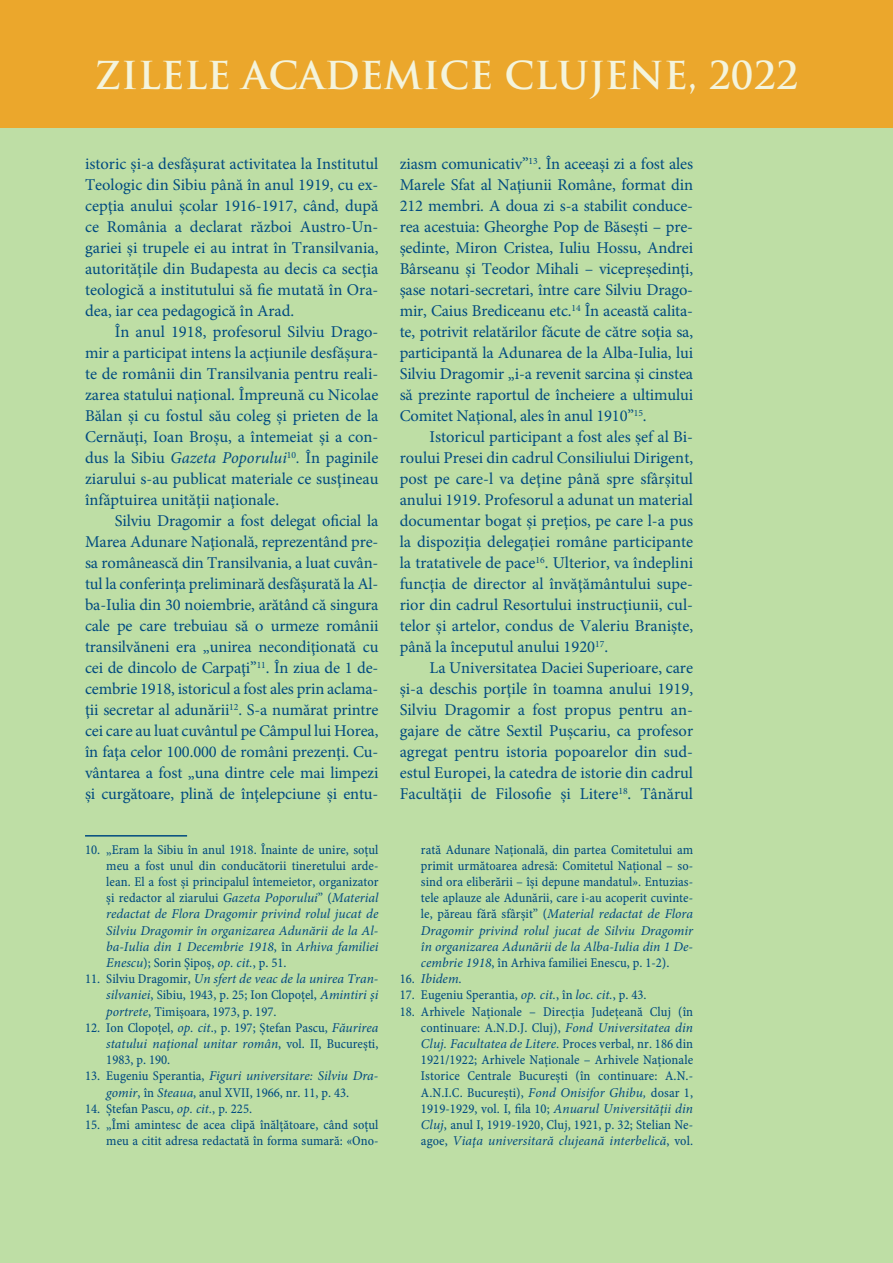
<style>
.page{position:relative;width:893px;height:1263px;background:#bedea5}
.page>*{position:absolute;margin:0;border:0;box-sizing:border-box;transform-origin:0 0}
.t1{font:700 37.5px "Trajan Pro";color:#f4f4dc}
.t2{font:16.5px/21px "Minion Pro";color:#004a80;text-align:justify}
.t3{font:13.5px/16.2px "Minion Pro Cn Capt";color:#004a80;text-align:justify}
.t4{font:italic 13.5px/16.2px "Minion Pro";color:#004a80;text-align:justify}
.s1{font-style:italic}
.s2{font-family:"Minion Pro Cn Capt";font-style:normal}
.s3{font-family:"Minion Pro";font-style:italic}
</style>
<div class="page">
<div style="left:0;top:0;width:893px;height:128px;background:#eba72c"></div>
<hr style="left:85px;top:835px;width:102px;height:1px;background:#004a80">
<h1 class="t1" style="left:95px;top:53px;width:705px">ZILELE ACADEMICE CLUJENE, 2022</h1>
<p class="t2" style="left:85px;top:154px;width:295px">istoric și-a desfășurat activitatea la Institutul Teologic din Sibiu până în anul 1919, cu ex&shy;cepţia anului şcolar 1916-1917, când, după ce România a declarat război Austro-Un&shy;gariei şi trupele ei au intrat în Transilvania, autorităţile din Budapesta au decis ca secţia teologică a institutului să fie mutată în Ora&shy;dea, iar cea pedagogică în Arad.</p>
<p class="t2" style="left:85px;top:322px;width:295px;text-indent:30px">În anul 1918, profesorul Silviu Drago&shy;mir a participat intens la acţiunile desfăşura&shy;te de românii din Transilvania pentru reali&shy;zarea statului naţional. Împreună cu Nicolae Bălan şi cu fostul său coleg şi prieten de la Cernăuţi, Ioan Broşu, a întemeiat şi a con&shy;dus la Sibiu <span class="s1">Gazeta Poporului</span><sup>10</sup><span class="s1">.</span> În paginile ziarului s-au publicat materiale ce susţineau înfăptuirea unităţii naţionale.</p>
<p class="t2" style="left:85px;top:511px;width:295px;text-indent:30px">Silviu Dragomir a fost delegat oficial la Marea Adunare Naţională, reprezentând pre&shy;sa românească din Transilvania, a luat cuvân&shy;tul la conferinţa preliminară desfășurată la Al&shy;ba-Iulia din 30 noiembrie, arătând că singura cale pe care trebuiau să o urmeze românii transilvăneni era „unirea necondiţionată cu cei de dincolo de Carpaţi”<sup>11</sup>. În ziua de 1 de&shy;cembrie 1918, istoricul a fost ales prin aclama&shy;ţii secretar al adunării<sup>12</sup>. S-a numărat printre cei care au luat cuvântul pe Câmpul lui Horea, în faţa celor 100.000 de români prezenţi. Cu&shy;vântarea a fost „una dintre cele mai limpezi şi curgătoare, plină de înţelepciune şi entu-</p>
<p class="t3" style="left:106px;top:841px;width:274px;text-indent:-21px">10. „Eram la Sibiu în anul 1918. Înainte de unire, soţul meu a fost unul din conducătorii tineretului arde&shy;lean. El a fost şi principalul întemeietor, organizator</p>
<p class="t4" style="left:106px;top:890px;width:274px"><span class="s2">şi redactor al ziarului</span> Gazeta Poporului<span class="s2">” (</span>Material redactat de Flora Dragomir privind rolul jucat de Silviu Dragomir în organizarea Adunării de la Al&shy;ba-Iulia din 1 Decembrie 1918<span class="s2">, în</span> Arhiva familiei</p>
<p class="t3" style="left:106px;top:955px;width:182px"><span class="s3">Enescu</span>); Sorin Șipoș, <span class="s3">op. cit.</span>, p. 51.</p>
<p class="t4" style="left:85px;top:971px;width:295px"><span class="s2">11. Silviu Dragomir,</span> Un sfert de veac de la unirea Tran-</p>
<p class="t3" style="left:106px;top:987px;width:274px"><span class="s3">silvaniei</span>, Sibiu, 1943, p. 25; Ion Clopoţel, <span class="s3">Amintiri şi portrete</span>, Timişoara, 1973, p. 197.</p>
<p class="t3" style="left:85px;top:1019px;width:295px">12. Ion Clopoţel, <span class="s3">op. cit</span>., p. 197; Ştefan Pascu, <span class="s3">Făurirea</span></p>
<p class="t4" style="left:106px;top:1035px;width:274px">statului naţional unitar român<span class="s2">, vol. II, Bucureşti,</span></p>
<p class="t3" style="left:106px;top:1052px;width:66px">1983, p. 190.</p>
<p class="t4" style="left:85px;top:1068px;width:295px"><span class="s2">13. Eugeniu Sperantia,</span> Figuri universitare: Silviu Dra-</p>
<p class="t3" style="left:106px;top:1084px;width:245px"><span class="s3">gomir</span>, în <span class="s3">Steaua</span>, anul XVII, 1966, nr. 11, p. 43.</p>
<p class="t3" style="left:85px;top:1100px;width:169px">14. Ştefan Pascu, <span class="s3">op. cit.</span>, p. 225.</p>
<p class="t3" style="left:85px;top:1117px;width:295px;text-align:right">15. „Îmi amintesc de acea clipă înălţătoare, când soţul meu a citit adresa redactată în forma sumară: «Ono-</p>
<p class="t2" style="left:400px;top:154px;width:295px">ziasm comunicativ”<sup>13</sup>. În aceeaşi zi a fost ales Marele Sfat al Naţiunii Române, format din 212 membri. A doua zi s-a stabilit conduce&shy;rea acestuia: Gheorghe Pop de Băseşti – pre&shy;şedinte, Miron Cristea, Iuliu Hossu, Andrei Bârseanu şi Teodor Mihali – vicepreşedinţi, şase notari-secretari, între care Silviu Drago&shy;mir, Caius Brediceanu etc.<sup>14</sup> În această calita&shy;te, potrivit relatărilor făcute de către soţia sa, participantă la Adunarea de la Alba-Iulia, lui Silviu Dragomir „i-a revenit sarcina şi cinstea să prezinte raportul de încheiere a ultimului Comitet Naţional, ales în anul 1910”<sup>15</sup>.</p>
<p class="t2" style="left:400px;top:427px;width:295px;text-indent:30px">Istoricul participant a fost ales şef al Bi&shy;roului Presei din cadrul Consiliului Dirigent, post pe care-l va deţine până spre sfârşitul anului 1919. Profesorul a adunat un material documentar bogat şi preţios, pe care l-a pus la dispoziţia delegaţiei române participante la tratativele de pace<sup>16</sup>. Ulterior, va îndeplini funcţia de director al învăţământului supe&shy;rior din cadrul Resortului instrucţiunii, cul&shy;telor şi artelor, condus de Valeriu Branişte, până la începutul anului 1920<sup>17</sup>.</p>
<p class="t2" style="left:400px;top:658px;width:295px;text-indent:30px">La Universitatea Daciei Superioare, care şi-a deschis porţile în toamna anului 1919, Silviu Dragomir a fost propus pentru an&shy;gajare de către Sextil Puşcariu, ca profesor agregat pentru istoria popoarelor din sud&shy;estul Europei, la catedra de istorie din cadrul Facultăţii de Filosofie şi Litere<sup>18</sup>. Tânărul</p>
<p class="t3" style="left:421px;top:841px;width:274px">rată Adunare Naţională, din partea Comitetului am primit următoarea adresă: Comitetul Naţional – so&shy;sind ora eliberării – îşi depune mandatul». Entuzias&shy;tele aplauze ale Adunării, care i-au acoperit cuvinte-</p>
<p class="t4" style="left:421px;top:906px;width:274px"><span class="s2">le, păreau fără sfârşit” (</span>Material redactat de Flora Dragomir privind rolul jucat de Silviu Dragomir în organizarea Adunării de la Alba-Iulia din 1 De-</p>
<p class="t3" style="left:421px;top:955px;width:250px"><span class="s3">cembrie 1918</span>, în Arhiva familiei Enescu, p. 1-2).</p>
<p class="t4" style="left:400px;top:971px;width:63px"><span class="s2">16.</span> Ibidem<span class="s2">.</span></p>
<p class="t3" style="left:400px;top:987px;width:248px">17. Eugeniu Sperantia, <span class="s3">op. cit.</span>, în <span class="s3">loc. cit.</span>, p. 43.</p>
<p class="t3" style="left:400px;top:1003px;width:295px;text-align:right">18. Arhivele Naţionale – Direcţia Judeţeană Cluj (în continuare: A.N.D.J. Cluj), <span class="s3">Fond Universitatea din</span></p>
<p class="t4" style="left:421px;top:1035px;width:274px">Cluj. Facultatea de Litere. <span class="s2">Proces verbal, nr. 186 din</span></p>
<p class="t3" style="left:421px;top:1052px;width:274px">1921/1922; Arhivele Naţionale – Arhivele Naţionale Istorice Centrale Bucureşti (în continuare: A.N.- A.N.I.C. Bucureşti), <span class="s3">Fond Onisifor Ghibu,</span> dosar 1, 1919-1929, vol. I, fila 10; <span class="s3">Anuarul Universităţii din Cluj</span>, anul I, 1919-1920, Cluj, 1921, p. 32; Stelian Ne-</p>
<p class="t4" style="left:421px;top:1133px;width:274px"><span class="s2">agoe,</span> Viaţa universitară clujeană interbelică<span class="s2">, vol.</span></p>
</div>
